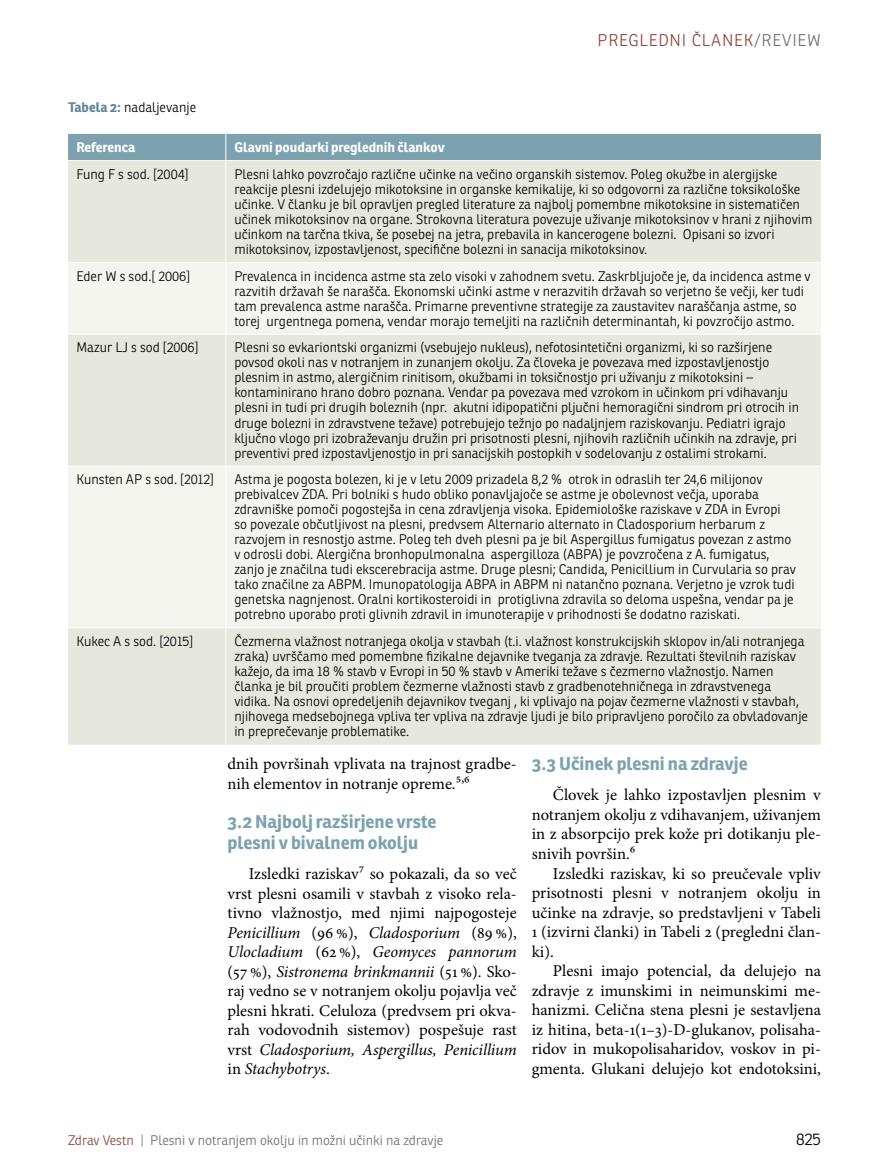
<style>
.page{position:relative;width:872px;height:1166px;background:#fff}
.page>*{position:absolute;margin:0;border:0;box-sizing:border-box;transform-origin:0 0}
.t1{font:700 18px/21px "Ronnia";color:#7ca2af}
.t2{font:16.5px/19.5px "Minion Pro";color:#000;text-align:justify}
.t3{font:300 16.5px "Ronnia";letter-spacing:.05em;color:#8a4638}
.t4{font:300 16.5px "Ronnia";color:#000}
.t5{font:300 13.5px/15px "Ronnia";color:#000}
.t6{font:300 13.5px "Ronnia";color:#6d6e71}
.t7{font:700 13.5px "Ronnia";color:#fff}
.s1{color:#6d6e71}
.s2{font-weight:700;color:#5f8498}
.s3{font-style:italic}
.s4{color:#8a4638}
</style>
<div class="page">
<div style="left:68px;top:161px;width:753px;height:583px;background:#e6e7dd"></div>
<svg style="left:68px;top:263px;width:753px;height:364px;fill:#f5f5f0"></svg>
<div style="left:68px;top:134px;width:753px;height:26px;background:#7ca2af"></div>
<hr style="left:225px;top:161px;width:1px;height:101px;background:#fff">
<hr style="left:68px;top:262px;width:158px;height:1px;background:#fff">
<hr style="left:226px;top:262px;width:595px;height:1px;background:#fff">
<hr style="left:225px;top:263px;width:1px;height:71px;background:#fff">
<hr style="left:68px;top:334px;width:158px;height:1px;background:#fff">
<hr style="left:226px;top:334px;width:595px;height:1px;background:#fff">
<hr style="left:225px;top:334px;width:1px;height:131px;background:#fff">
<hr style="left:68px;top:465px;width:158px;height:1px;background:#fff">
<hr style="left:226px;top:465px;width:595px;height:1px;background:#fff">
<hr style="left:225px;top:466px;width:1px;height:161px;background:#fff">
<hr style="left:68px;top:627px;width:158px;height:1px;background:#fff">
<hr style="left:226px;top:627px;width:595px;height:1px;background:#fff">
<hr style="left:225px;top:628px;width:1px;height:116px;background:#fff">
<p class="t3" style="left:597px;top:30px;width:225px">Pregledni članek<span class="s1">/Review</span></p>
<p class="t5" style="left:68px;top:99px;width:130px"><span class="s2">Tabela 2:</span> nadaljevanje</p>
<p class="t7" style="left:77px;top:139px;width:60px">Referenca</p>
<p class="t7" style="left:234px;top:139px;width:212px">Glavni poudarki preglednih člankov</p>
<p class="t5" style="left:77px;top:166px;width:113px">Fung F s sod. [2004]</p>
<p class="t5" style="left:234px;top:166px;width:579px">Plesni lahko povzročajo različne učinke na večino organskih sistemov. Poleg okužbe in alergijske reakcije plesni izdelujejo mikotoksine in organske kemikalije, ki so odgovorni za različne toksikološke učinke. V članku je bil opravljen pregled literature za najbolj pomembne mikotoksine in sistematičen učinek mikotoksinov na organe. Strokovna literatura povezuje uživanje mikotoksinov v hrani z njihovim učinkom na tarčna tkiva, še posebej na jetra, prebavila in kancerogene bolezni. Opisani so izvori mikotoksinov, izpostavljenost, specifične bolezni in sanacija mikotoksinov.</p>
<p class="t5" style="left:77px;top:268px;width:115px">Eder W s sod.[ 2006]</p>
<p class="t5" style="left:234px;top:268px;width:578px">Prevalenca in incidenca astme sta zelo visoki v zahodnem svetu. Zaskrbljujoče je, da incidenca astme v razvitih državah še narašča. Ekonomski učinki astme v nerazvitih državah so verjetno še večji, ker tudi tam prevalenca astme narašča. Primarne preventivne strategije za zaustavitev naraščanja astme, so torej urgentnega pomena, vendar morajo temeljiti na različnih determinantah, ki povzročijo astmo.</p>
<p class="t5" style="left:77px;top:340px;width:123px">Mazur LJ s sod [2006]</p>
<p class="t5" style="left:234px;top:340px;width:566px">Plesni so evkariontski organizmi (vsebujejo nukleus), nefotosintetični organizmi, ki so razširjene povsod okoli nas v notranjem in zunanjem okolju. Za človeka je povezava med izpostavljenostjo plesnim in astmo, alergičnim rinitisom, okužbami in toksičnostjo pri uživanju z mikotoksini – kontaminirano hrano dobro poznana. Vendar pa povezava med vzrokom in učinkom pri vdihavanju plesni in tudi pri drugih boleznih (npr. akutni idipopatični pljučni hemoragični sindrom pri otrocih in druge bolezni in zdravstvene težave) potrebujejo težnjo po nadaljnjem raziskovanju. Pediatri igrajo ključno vlogo pri izobraževanju družin pri prisotnosti plesni, njihovih različnih učinkih na zdravje, pri preventivi pred izpostavljenostjo in pri sanacijskih postopkih v sodelovanju z ostalimi strokami.</p>
<p class="t5" style="left:77px;top:472px;width:139px">Kunsten AP s sod. [2012]</p>
<p class="t5" style="left:234px;top:472px;width:563px">Astma je pogosta bolezen, ki je v letu 2009 prizadela 8,2 % otrok in odraslih ter 24,6 milijonov prebivalcev ZDA. Pri bolniki s hudo obliko ponavljajoče se astme je obolevnost večja, uporaba zdravniške pomoči pogostejša in cena zdravljenja visoka. Epidemiološke raziskave v ZDA in Evropi so povezale občutljivost na plesni, predvsem Alternario alternato in Cladosporium herbarum z razvojem in resnostjo astme. Poleg teh dveh plesni pa je bil Aspergillus fumigatus povezan z astmo v odrosli dobi. Alergična bronhopulmonalna aspergilloza (ABPA) je povzročena z A. fumigatus, zanjo je značilna tudi ekscerebracija astme. Druge plesni; Candida, Penicillium in Curvularia so prav tako značilne za ABPM. I munopatologija ABPA in ABPM ni natančno poznana. Verjetno je vzrok tudi genetska nagnjenost. Oralni kortikosteroidi in protiglivna zdravila so deloma uspešna, vendar pa je potrebno uporabo proti glivnih zdravil in imunoterapije v prihodnosti še dodatno raziskati.</p>
<p class="t5" style="left:77px;top:633px;width:118px">Kukec A s sod. [2015]</p>
<p class="t5" style="left:234px;top:633px;width:575px">Čezmerna vlažnost notranjega okolja v stavbah (t.i. vlažnost konstrukcijskih sklopov in/ali notranjega zraka) uvrščamo med pomembne fizikalne dejavnike tveganja za zdravje. Rezultati številnih raziskav kažejo, da ima 18 % stavb v Evropi in 50 % stavb v Ameriki težave s čezmerno vlažnostjo. N amen članka je bil proučiti problem čezmerne vlažnosti stavb z gradbenotehničnega in zdravstvenega vidika. N a osnovi opredeljenih dejavnikov tveganj , ki vplivajo na pojav čezmerne vlažnosti v stavbah, njihovega medsebojnega vpliva ter vpliva na zdravje ljudi je bilo pripravljeno poročilo za obvladovanje in preprečevanje problematike.</p>
<p class="t2" style="left:227px;top:754px;width:291px">dnih površinah vplivata na trajnost gradbe&shy;nih elementov in notranje opreme.5,6</p>
<h1 class="t1" style="left:227px;top:810px;width:210px">3.2 Najbolj razširjene vrste plesni v bivalnem okolju</h1>
<p class="t2" style="left:227px;top:863px;width:291px;text-indent:21px">Izsledki raziskav7 so pokazali, da so več vrst plesni osamili v stavbah z visoko rela&shy;tivno vlažnostjo, med njimi najpogosteje <span class="s3">Penicillium</span> (96 %), <span class="s3">Cladosporium</span> (89 %), <span class="s3">Ulocladium</span> (62 %), <span class="s3">Geomyces pannorum </span>(57 %), <span class="s3">Sistronema brinkmannii</span> (51 %). Sko&shy;raj vedno se v notranjem okolju pojavlja več plesni hkrati. Celuloza (predvsem pri okva&shy;rah vodovodnih sistemov) pospešuje rast vrst <span class="s3">Cladosporium, Aspergillus, Penicillium </span>in <span class="s3">Stachybotrys</span>.</p>
<h1 class="t1" style="left:531px;top:753px;width:217px">3.3 Učinek plesni na zdravje</h1>
<p class="t2" style="left:532px;top:785px;width:291px;text-indent:21px">Človek je lahko izpostavljen plesnim v notranjem okolju z vdihavanjem, uživanjem in z absorpcijo prek kože pri dotikanju ple&shy;snivih površin.6</p>
<p class="t2" style="left:532px;top:863px;width:291px;text-indent:21px">Izsledki raziskav, ki so preučevale vpliv prisotnosti plesni v notranjem okolju in učinke na zdravje, so predstavljeni v Tabeli 1 (izvirni članki) in Tabeli 2 (pregledni član&shy;ki).</p>
<p class="t2" style="left:532px;top:960px;width:291px;text-indent:21px">Plesni imajo potencial, da delujejo na zdravje z imunskimi in neimunskimi me&shy;hanizmi. Celična stena plesni je sestavljena iz hitina, beta-1(1–3)-D-glukanov, polisaha&shy;ridov in mukopolisaharidov, voskov in pi&shy;gmenta. Glukani delujejo kot endotoksini,</p>
<p class="t6" style="left:68px;top:1131px;width:377px"><span class="s4">Zdrav Vestn</span> | Plesni v notranjem okolju in možni učinki na zdravje</p>
<p class="t4" style="left:796px;top:1128px;width:26px">825</p>
</div>
